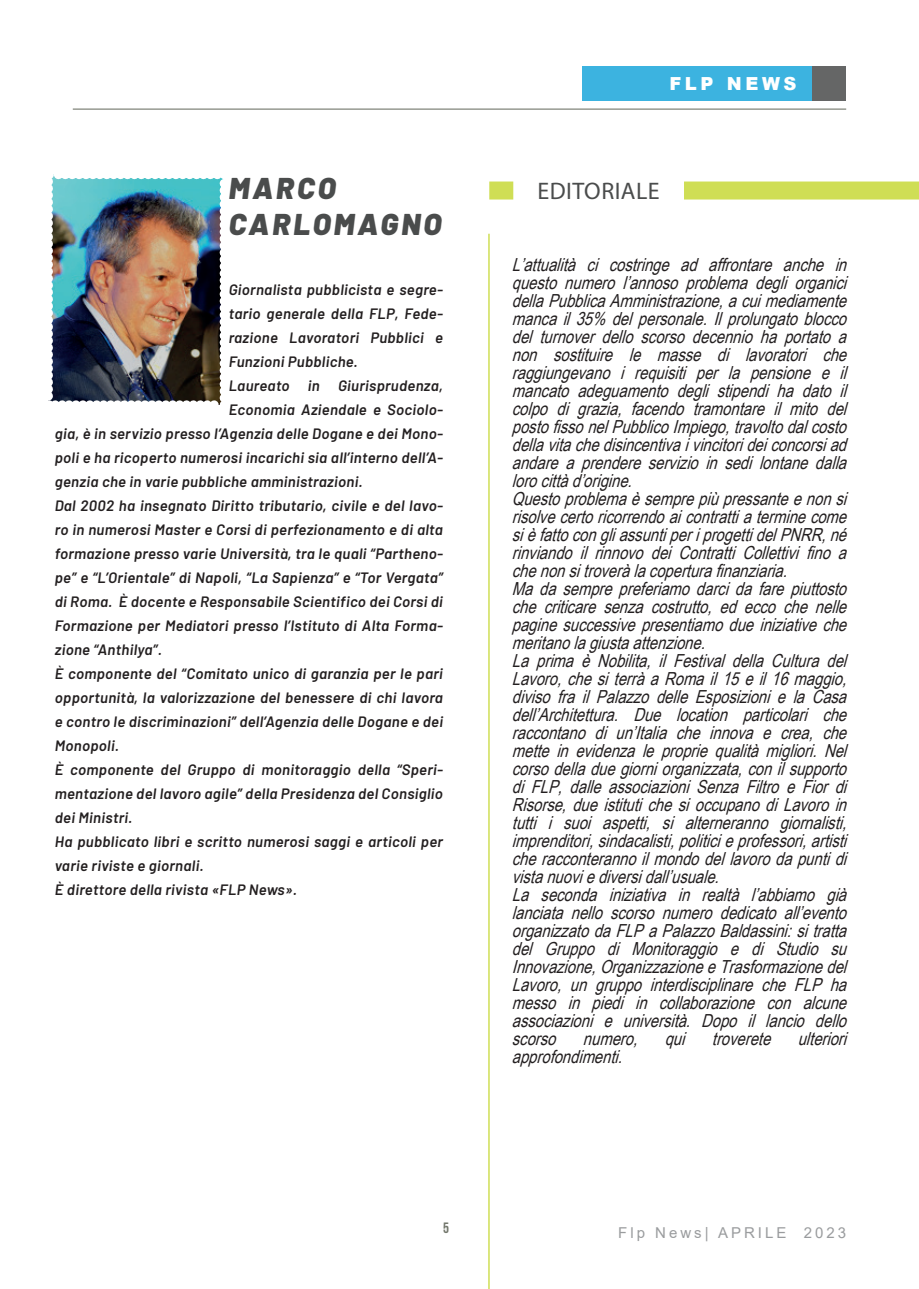
<style>
.page{position:relative;width:919px;height:1289px;background:#fff}
.page>*{position:absolute;margin:0;border:0;box-sizing:border-box;transform-origin:0 0}
.t1{font:italic 900 30px/36px "Barlow";letter-spacing:.1em;color:#4a4c4c}
.t2{font:24px "Myriad Pro";letter-spacing:.02em;color:#4a4c4c}
.t3{font:italic 18px/18px "Arial Narrow";color:#231f20}
.t4{font:900 18px "Arial";letter-spacing:.2em;color:#fff}
.t5{font:italic 600 15px "Barlow";letter-spacing:.02em;color:#231f20}
.t6{font:15px "Arial";letter-spacing:.2em;color:#9a9c9e}
.t7{font:15px "Bebas Neue";color:#73776c}
</style>
<div class="page">
<div style="left:811px;top:66px;width:35px;height:34px;background:#656666"></div>
<div style="left:582px;top:66px;width:229px;height:34px;background:#3cb3e0"></div>
<hr style="left:73px;top:108px;width:773px;height:2px;background:#73776c">
<img style="left:48px;top:174px;width:175px;height:231px">
<div style="left:489px;top:181px;width:24px;height:18px;background:#cfde55"></div>
<div style="left:684px;top:181px;width:234px;height:18px;background:#cfde55"></div>
<hr style="left:488px;top:234px;width:1px;height:1054px;background:#cfde55">
<h1 class="t1" style="left:229px;top:168px;width:214px">MARCO<br>CARLOMAGNO</h1>
<p class="t5" style="left:229px;top:278px;width:216px">Giornalista pubblicista e segre-</p>
<p class="t5" style="left:229px;top:302px;width:216px">tario generale della FLP, Fede-</p>
<p class="t5" style="left:229px;top:326px;width:216px">razione Lavoratori Pubblici e</p>
<p class="t5" style="left:229px;top:350px;width:130px">Funzioni Pubbliche.</p>
<p class="t5" style="left:229px;top:374px;width:216px">Laureato in Giurisprudenza,</p>
<p class="t5" style="left:229px;top:398px;width:216px">Economia Aziendale e Sociolo-</p>
<p class="t5" style="left:55px;top:422px;width:390px">gia, è in servizio presso l’Agenzia delle Dogane e dei Mono-</p>
<p class="t5" style="left:55px;top:446px;width:389px">poli e ha ricoperto numerosi incarichi sia all’interno dell’A-</p>
<p class="t5" style="left:55px;top:470px;width:309px">genzia che in varie pubbliche amministrazioni.</p>
<p class="t5" style="left:55px;top:494px;width:389px">Dal 2002 ha insegnato Diritto tributario, civile e del lavo-</p>
<p class="t5" style="left:55px;top:518px;width:390px">ro in numerosi Master e Corsi di perfezionamento e di alta</p>
<p class="t5" style="left:55px;top:542px;width:389px">formazione presso varie Università, tra le quali “Partheno-</p>
<p class="t5" style="left:55px;top:566px;width:389px">pe” e “L’Orientale” di Napoli, “La Sapienza” e “Tor Vergata”</p>
<p class="t5" style="left:55px;top:590px;width:389px">di Roma. È docente e Responsabile Scientifico dei Corsi di</p>
<p class="t5" style="left:55px;top:614px;width:389px">Formazione per Mediatori presso l’Istituto di Alta Forma-</p>
<p class="t5" style="left:55px;top:638px;width:109px">zione “Anthilya”.</p>
<p class="t5" style="left:55px;top:662px;width:389px">È componente del “Comitato unico di garanzia per le pari</p>
<p class="t5" style="left:55px;top:686px;width:389px">opportunità, la valorizzazione del benessere di chi lavora</p>
<p class="t5" style="left:55px;top:710px;width:390px">e contro le discriminazioni” dell’Agenzia delle Dogane e dei</p>
<p class="t5" style="left:55px;top:734px;width:66px">Monopoli.</p>
<p class="t5" style="left:55px;top:758px;width:389px">È componente del Gruppo di monitoraggio della “Speri-</p>
<p class="t5" style="left:55px;top:782px;width:390px">mentazione del lavoro agile” della Presidenza del Consiglio</p>
<p class="t5" style="left:55px;top:806px;width:79px">dei Ministri.</p>
<p class="t5" style="left:55px;top:830px;width:389px">Ha pubblicato libri e scritto numerosi saggi e articoli per</p>
<p class="t5" style="left:55px;top:854px;width:150px">varie riviste e giornali.</p>
<p class="t5" style="left:55px;top:878px;width:244px">È direttore della rivista «FLP News».</p>
<p class="t7" style="left:443px;top:1219px;width:7px">5</p>
<p class="t4" style="left:669px;top:70px;width:129px">FLP NEWS</p>
<h2 class="t2" style="left:537px;top:176px;width:124px">EDITORIALE</h2>
<p class="t3" style="left:512px;top:255px;width:342px">L’attualità ci costringe ad affrontare anche in questo numero l’annoso problema degli organici dellaPubblicaAmministrazione,acuimediamente mancail35% delpersonale.Ilprolungatoblocco del turnover dello scorso decennio ha portato a non sostituire le masse di lavoratori che raggiungevano i requisiti per la pensione e il mancato adeguamento degli stipendi ha dato il colpo di grazia, facendo tramontare il mito del postofissonelPubblicoImpiego,travoltodalcosto dellavitachedisincentivaivincitorideiconcorsiad andareaprendereservizioinsedilontanedalla lorocittàd’origine.<br>Questoproblemaèsemprepiùpressanteenonsi risolvecertoricorrendoaicontrattiaterminecome sièfattocongliassuntiperiprogettidelPNRR,né rinviando il rinnovo dei Contratti Collettivi fino a chenonsitroveràlacoperturafinanziaria.<br>Madasemprepreferiamodarcidafarepiuttosto che criticare senza costrutto, ed ecco che nelle paginesuccessivepresentiamodueiniziativeche meritanolagiustaattenzione.<br>La prima è Nobilita, il Festival della Cultura del Lavoro,chesiterràaRomail15eil16maggio, divisofrailPalazzodelleEsposizionielaCasa dell’Architettura. Due location particolari che raccontano di un’Italia che innova e crea, che metteinevidenzalepropriequalitàmigliori.Nel corsodelladuegiorniorganizzata,conilsupporto diFLP,dalleassociazioniSenzaFiltroeFiordi Risorse,dueistitutichesioccupanodiLavoroin tutti i suoi aspetti, si alterneranno giornalisti, imprenditori,sindacalisti,politicieprofessori,artisti cheracconterannoilmondodellavorodapuntidi vistanuoviediversidall’usuale.<br>La seconda iniziativa in realtà l’abbiamo già lanciata nello scorso numero dedicato all’evento organizzatodaFLPaPalazzoBaldassini:sitratta del Gruppo di Monitoraggio e di Studio su Innovazione,OrganizzazioneeTrasformazionedel Lavoro, un gruppo interdisciplinare che FLP ha messo in piedi in collaborazione con alcune associazioni e università. Dopo il lancio dello scorso numero, qui troverete ulteriori approfondimenti.</p>
<p class="t6" style="left:618px;top:1222px;width:229px">Flp News| APRILE 2023</p>
</div>
